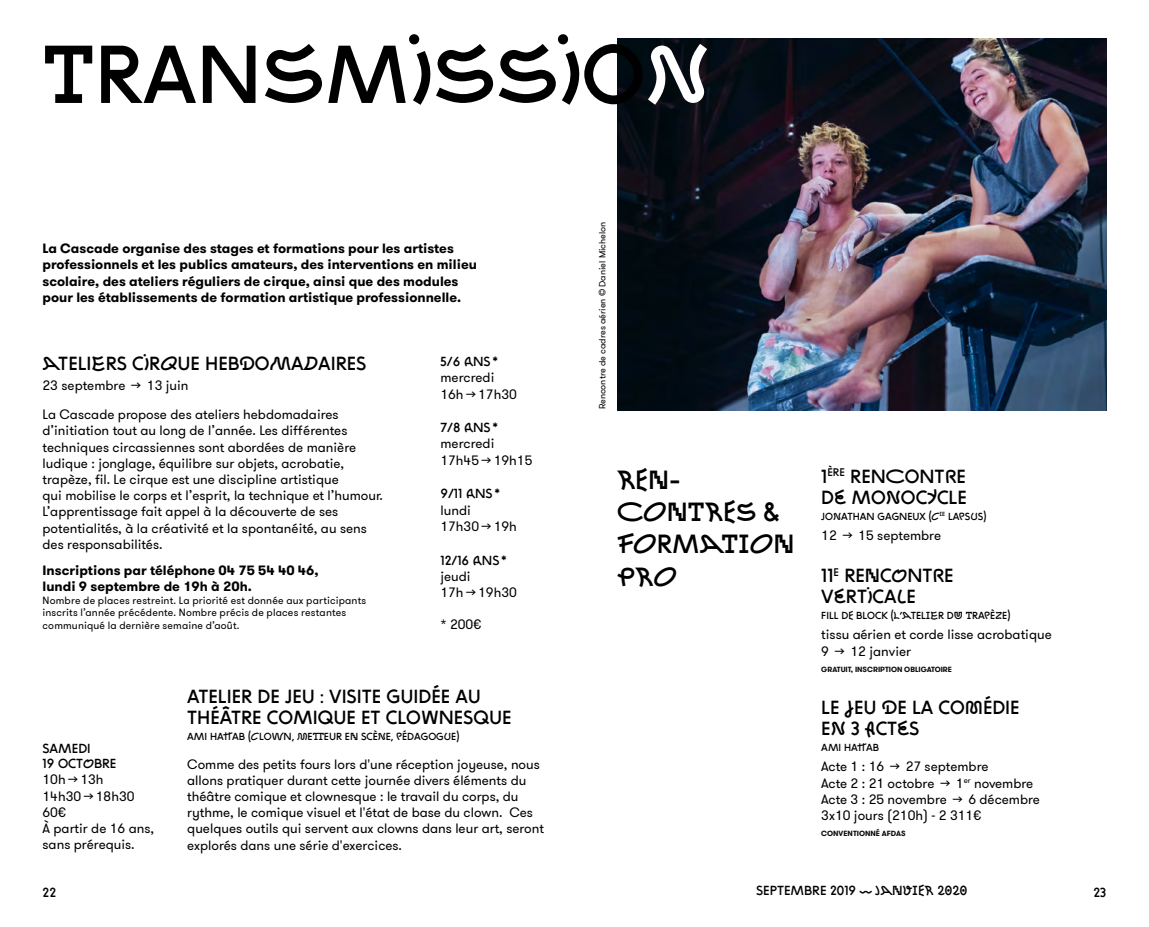
<style>
.page{position:relative;width:1149px;height:927px;background:#fff}
.page>*{position:absolute;margin:0;border:0;box-sizing:border-box;transform-origin:0 0}
.t1{font:84px "ZIGZAG Not Rounded";color:#000}
.t2{font:27px/32.4px "ZIGZAG Not Rounded";color:#000}
.t3{font:19.5px/21px "ZIGZAG Not Rounded";color:#000}
.t4{font:13.5px/16.2px "GT Walsheim";color:#000}
.t5{font:700 13.5px/16.5px "GT Walsheim";color:#000}
.t6{font:13.5px/15px "ZIGZAG Not Rounded";color:#000}
.t7{font:10.5px/12.6px "GT Walsheim";letter-spacing:.015em;color:#000}
.t8{font:10.5px "ZIGZAG Not Rounded";color:#000}
.t9{font:9px "GT Walsheim";color:#000}
.t10{font:700 7.5px "GT Walsheim";color:#0b0909}
.s1{color:#fff}
</style>
<div class="page">
<img style="left:617px;top:38px;width:489px;height:372px">
<h1 class="t1" style="left:43px;top:25px;width:663px">TRANSMISSIO<span class="s1">N</span></h1>
<p class="t5" style="left:43px;top:240px;width:436px">La Cascade organise des stages et formations pour les artistes professionnels et les publics amateurs, des interventions en milieu scolaire, des ateliers réguliers de cirque, ainsi que des modules pour les établissements de formation artistique professionnelle.</p>
<h3 class="t3" style="left:43px;top:353px;width:230px">ATELIERS CIRQUE HEBDOMA</h3>
<h3 class="t3" style="left:303px;top:353px;width:26px">DAIRES</h3>
<p class="t4" style="left:43px;top:371px;width:297px;line-height:29px">23 septembre → 13 juin<br>La Cascade propose des ateliers hebdomadaires</p>
<p class="t4" style="left:43px;top:423px;width:341px">d’initiation tout au long de l’année. Les différentes techniques circassiennes sont abordées de manière ludique : jonglage, équilibre sur objets, acrobatie, trapèze, fil. Le cirque est une discipline artistique<br>qui mobilise le corps et l’esprit, la technique et l’humour.<br>L’apprentissage fait appel à la découverte de ses potentialités, à la créativité et la spontanéité, au sens des responsabilités.</p>
<p class="t5" style="left:43px;top:562px;width:277px">Inscriptions par téléphone 04 75 54 40 46, lundi 9 septembre de 19h à 20h.</p>
<p class="t7" style="left:43px;top:594px;width:325px">Nombre de places restreint. La priorité est donnée aux participants inscrits l’année précédente. Nombre précis de places restantes communiqué la dernière semaine d’août.</p>
<p class="t6" style="left:440px;top:354px;width:59px">5/6 ANS*</p>
<p class="t4" style="left:440px;top:370px;width:78px">mercredi<br>16h → 17h30</p>
<p class="t6" style="left:440px;top:420px;width:59px">7/8 ANS*</p>
<p class="t4" style="left:440px;top:436px;width:93px">mercredi<br>17h45 → 19h15</p>
<p class="t6" style="left:440px;top:487px;width:61px">9/11 ANS*</p>
<p class="t4" style="left:440px;top:502px;width:78px">lundi<br>17h30 → 19h</p>
<p class="t6" style="left:440px;top:553px;width:68px">12/16 ANS*</p>
<p class="t4" style="left:440px;top:568px;width:78px">jeudi<br>17h → 19h30</p>
<p class="t4" style="left:440px;top:617px;width:42px">* 200€</p>
<p class="t6" style="left:43px;top:741px;width:75px">SAMEDI<br>19 OCTOBRE</p>
<p class="t4" style="left:43px;top:772px;width:113px">10h → 13h<br>14h30 → 18h30<br>60€<br>À partir de 16 ans, sans prérequis.</p>
<h3 class="t3" style="left:187px;top:686px;width:163px">ATELIER DE JEU : VISITE</h3>
<h3 class="t3" style="left:386px;top:686px;width:96px">GUIDÉE AU</h3>
<h3 class="t3" style="left:187px;top:707px;width:55px">THÉÂTRE</h3>
<h3 class="t3" style="left:267px;top:707px;width:25px">COMI</h3>
<h3 class="t3" style="left:318px;top:707px;width:193px">QUE ET CLOWNESQUE</h3>
<p class="t8" style="left:187px;top:730px;width:273px">AMI HATTAB (CLOWN, METTEUR EN SCÈNE, PÉDAGOGUE)</p>
<p class="t4" style="left:187px;top:756px;width:358px">Comme des petits fours lors d'une réception joyeuse, nous allons pratiquer durant cette journée divers éléments du théâtre comique et clownesque : le travail du corps, du rythme, le comique visuel et l'état de base du clown. Ces quelques outils qui servent aux clowns dans leur art, seront explorés dans une série d'exercices.</p>
<p class="t9" style="left:596px;top:409px;width:189px;rotate:-90deg">Rencontre de cadres aérien © Daniel Michelon</p>
<h2 class="t2" style="left:617px;top:464px;width:179px">REN-<br>CONTRES &amp;<br>FORMATION<br>PRO</h2>
<h3 class="t3" style="left:821px;top:466px;width:47px">1<sup>ÈRE</sup> RENCONTRE<br>DE MONO</h3>
<h3 class="t3" style="left:915px;top:487px;width:50px">CYCLE</h3>
<p class="t8" style="left:821px;top:510px;width:166px">JONATHAN GAGNEUX (C<sup>IE</sup> LAPSUS)</p>
<p class="t4" style="left:821px;top:527px;width:121px">12 → 15 septembre</p>
<h3 class="t3" style="left:821px;top:566px;width:98px">11<sup>E</sup> RENCONTRE<br>VERTICALE</h3>
<p class="t8" style="left:821px;top:609px;width:190px">FILL DE BLOCK (L’ATELIER DU TRAPÈZE)</p>
<p class="t4" style="left:821px;top:627px;width:232px">tissu aérien et corde lisse acrobatique<br>9 → 12 janvier</p>
<p class="t10" style="left:821px;top:664px;width:132px">GRATUIT, INSCRIPTION OBLIGATOIRE</p>
<h3 class="t3" style="left:821px;top:697px;width:191px">LE JEU DE LA COMÉDIE<br>EN 3 ACTES</h3>
<p class="t8" style="left:821px;top:741px;width:59px">AMI HATTAB</p>
<p class="t4" style="left:821px;top:759px;width:220px">Acte 1 : 16 → 27 septembre<br>Acte 2 : 21 octobre → 1<sup>er</sup> novembre<br>Acte 3 : 25 novembre → 6 décembre<br>3x10 jours (210h) - 2 311€</p>
<p class="t10" style="left:821px;top:829px;width:86px">CONVENTIONNÉ AFDAS</p>
<p class="t6" style="left:43px;top:885px;width:15px">22</p>
<p class="t6" style="left:756px;top:884px;width:212px">SEPTEMBRE 2019 — JANVIER 2020</p>
<p class="t6" style="left:1093px;top:885px;width:15px">23</p>
</div>
